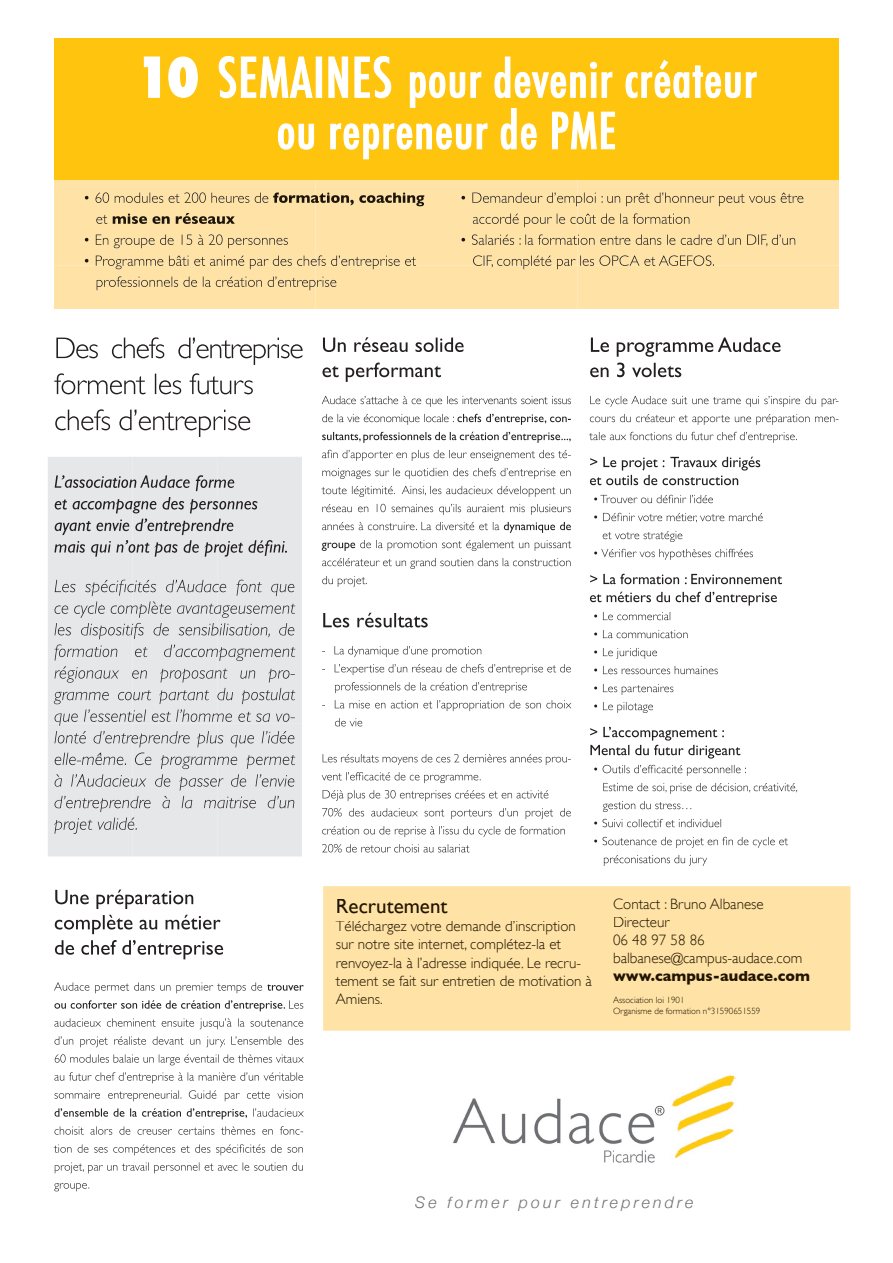
<style>
.page{position:relative;width:893px;height:1263px;background:#fff}
.page>*{position:absolute;margin:0;border:0;box-sizing:border-box;transform-origin:0 0}
.t1{font:21px "Gill Sans";color:#201502}
.t2{font:italic 300 15.9px "Helvetica Neue";letter-spacing:.2em;color:#6f7073}
.t3{font:300 15px/18px "Gill Sans";color:#201502}
.t4{font:700 15px "Gill Sans";color:#201502}
.t5{font:300 9px/10.8px "Gill Sans";color:#201502}
</style>
<div class="page">
<div style="left:668px;top:269px;width:171px;height:40px;background:#ffe2a5"></div>
<div style="left:54px;top:269px;width:614px;height:40px;background:#ffe2a5"></div>
<div style="left:96px;top:269px;width:707px;height:17px;background:#ffe2a5"></div>
<div style="left:54px;top:38px;width:785px;height:142px;background:#fec40e"></div>
<div style="left:323px;top:886px;width:527px;height:145px;background:#ffe2a5"></div>
<div style="left:338px;top:899px;width:109px;height:15px;background:#ffe2a5"></div>
<div style="left:336px;top:921px;width:240px;height:14px;background:#ffe2a5"></div>
<div style="left:337px;top:939px;width:224px;height:14px;background:#ffe2a5"></div>
<div style="left:337px;top:957px;width:244px;height:14px;background:#ffe2a5"></div>
<div style="left:336px;top:975px;width:256px;height:11px;background:#ffe2a5"></div>
<div style="left:336px;top:993px;width:46px;height:11px;background:#ffe2a5"></div>
<div style="left:614px;top:899px;width:149px;height:10px;background:#ffe2a5"></div>
<div style="left:614px;top:917px;width:56px;height:10px;background:#ffe2a5"></div>
<div style="left:613px;top:935px;width:91px;height:10px;background:#ffe2a5"></div>
<div style="left:614px;top:953px;width:188px;height:14px;background:#ffe2a5"></div>
<div style="left:613px;top:971px;width:197px;height:14px;background:#ffe2a5"></div>
<div style="left:613px;top:997px;width:69px;height:6px;background:#ffe2a5"></div>
<div style="left:613px;top:1007px;width:147px;height:9px;background:#ffe2a5"></div>
<svg style="left:144px;top:56px;width:612px;height:103px"></svg>
<svg style="left:97px;top:276px;width:239px;height:14px;background:#e1c894"></svg>
<svg style="left:54px;top:180px;width:785px;height:89px;background:#f1d59c"></svg>
<svg style="left:56px;top:337px;width:247px;height:28px"></svg>
<svg style="left:54px;top:373px;width:199px;height:21px"></svg>
<svg style="left:55px;top:409px;width:195px;height:28px"></svg>
<svg style="left:48px;top:457px;width:254px;height:399px;background:#d7d8d9"></svg>
<svg style="left:55px;top:889px;width:138px;height:20px"></svg>
<svg style="left:55px;top:915px;width:166px;height:19px"></svg>
<svg style="left:55px;top:940px;width:168px;height:19px"></svg>
<svg style="left:54px;top:982px;width:250px;height:11px"></svg>
<svg style="left:54px;top:1000px;width:249px;height:11px"></svg>
<svg style="left:54px;top:1018px;width:249px;height:11px"></svg>
<svg style="left:55px;top:1036px;width:248px;height:11px"></svg>
<svg style="left:55px;top:1054px;width:249px;height:11px"></svg>
<svg style="left:54px;top:1072px;width:249px;height:11px"></svg>
<svg style="left:55px;top:1090px;width:248px;height:11px"></svg>
<svg style="left:55px;top:1108px;width:249px;height:11px"></svg>
<svg style="left:55px;top:1126px;width:248px;height:9px"></svg>
<svg style="left:54px;top:1144px;width:249px;height:11px"></svg>
<svg style="left:55px;top:1162px;width:248px;height:11px"></svg>
<svg style="left:54px;top:1183px;width:35px;height:8px"></svg>
<svg style="left:323px;top:337px;width:141px;height:15px"></svg>
<svg style="left:323px;top:363px;width:118px;height:19px"></svg>
<svg style="left:322px;top:396px;width:249px;height:11px"></svg>
<svg style="left:322px;top:414px;width:249px;height:11px"></svg>
<svg style="left:322px;top:432px;width:249px;height:11px"></svg>
<svg style="left:322px;top:450px;width:249px;height:11px"></svg>
<svg style="left:322px;top:468px;width:249px;height:11px"></svg>
<svg style="left:321px;top:486px;width:250px;height:11px"></svg>
<svg style="left:322px;top:504px;width:249px;height:11px"></svg>
<svg style="left:322px;top:522px;width:249px;height:11px"></svg>
<svg style="left:322px;top:540px;width:249px;height:11px"></svg>
<svg style="left:322px;top:558px;width:249px;height:11px"></svg>
<svg style="left:322px;top:576px;width:45px;height:11px"></svg>
<svg style="left:323px;top:613px;width:105px;height:14px"></svg>
<svg style="left:322px;top:646px;width:159px;height:11px"></svg>
<svg style="left:322px;top:664px;width:249px;height:11px"></svg>
<svg style="left:335px;top:682px;width:192px;height:11px"></svg>
<svg style="left:322px;top:700px;width:249px;height:11px"></svg>
<svg style="left:335px;top:718px;width:27px;height:8px"></svg>
<svg style="left:323px;top:754px;width:248px;height:11px"></svg>
<svg style="left:322px;top:772px;width:159px;height:11px"></svg>
<svg style="left:323px;top:790px;width:225px;height:11px"></svg>
<svg style="left:322px;top:808px;width:249px;height:11px"></svg>
<svg style="left:322px;top:826px;width:243px;height:11px"></svg>
<svg style="left:322px;top:844px;width:147px;height:8px"></svg>
<svg style="left:591px;top:337px;width:189px;height:20px"></svg>
<svg style="left:590px;top:363px;width:91px;height:14px"></svg>
<svg style="left:590px;top:396px;width:248px;height:11px"></svg>
<svg style="left:590px;top:414px;width:248px;height:11px"></svg>
<svg style="left:589px;top:432px;width:208px;height:11px"></svg>
<svg style="left:590px;top:457px;width:170px;height:28px"></svg>
<svg style="left:594px;top:495px;width:119px;height:8px"></svg>
<svg style="left:594px;top:513px;width:169px;height:9px"></svg>
<svg style="left:603px;top:531px;width:79px;height:11px"></svg>
<svg style="left:594px;top:549px;width:159px;height:11px"></svg>
<svg style="left:590px;top:574px;width:192px;height:10px"></svg>
<svg style="left:590px;top:592px;width:187px;height:13px"></svg>
<svg style="left:594px;top:612px;width:76px;height:8px"></svg>
<svg style="left:594px;top:630px;width:94px;height:8px"></svg>
<svg style="left:594px;top:648px;width:63px;height:11px"></svg>
<svg style="left:594px;top:666px;width:124px;height:8px"></svg>
<svg style="left:594px;top:684px;width:79px;height:11px"></svg>
<svg style="left:594px;top:702px;width:59px;height:11px"></svg>
<svg style="left:590px;top:727px;width:150px;height:31px"></svg>
<svg style="left:594px;top:765px;width:152px;height:11px"></svg>
<svg style="left:603px;top:783px;width:194px;height:11px"></svg>
<svg style="left:603px;top:801px;width:88px;height:11px"></svg>
<svg style="left:594px;top:819px;width:127px;height:8px"></svg>
<svg style="left:594px;top:837px;width:194px;height:11px"></svg>
<svg style="left:604px;top:855px;width:103px;height:11px"></svg>
<img style="left:453px;top:1075px;width:281px;height:88px">
<h1 class="t1" style="left:336px;top:894px;width:113px">Recrutement</h1>
<p class="t3" style="left:336px;top:917px;width:258px">Téléchargez votre demande d’inscription sur notre site internet, complétez-la et renvoyez-la à l’adresse indiquée. Le recru&shy;tement se fait sur entretien de motivation à Amiens.</p>
<p class="t3" style="left:613px;top:895px;width:191px">Contact : Bruno Albanese<br>Directeur<br>06 48 97 58 86 balbanese@campus-audace.com</p>
<p class="t4" style="left:613px;top:967px;width:198px">www.campus-audace.com</p>
<p class="t5" style="left:613px;top:994px;width:149px">Association loi 1901<br>Organisme de formation n°31590651559</p>
<p class="t2" style="left:415px;top:1193px;width:280px">Se former pour entreprendre</p>
</div>
